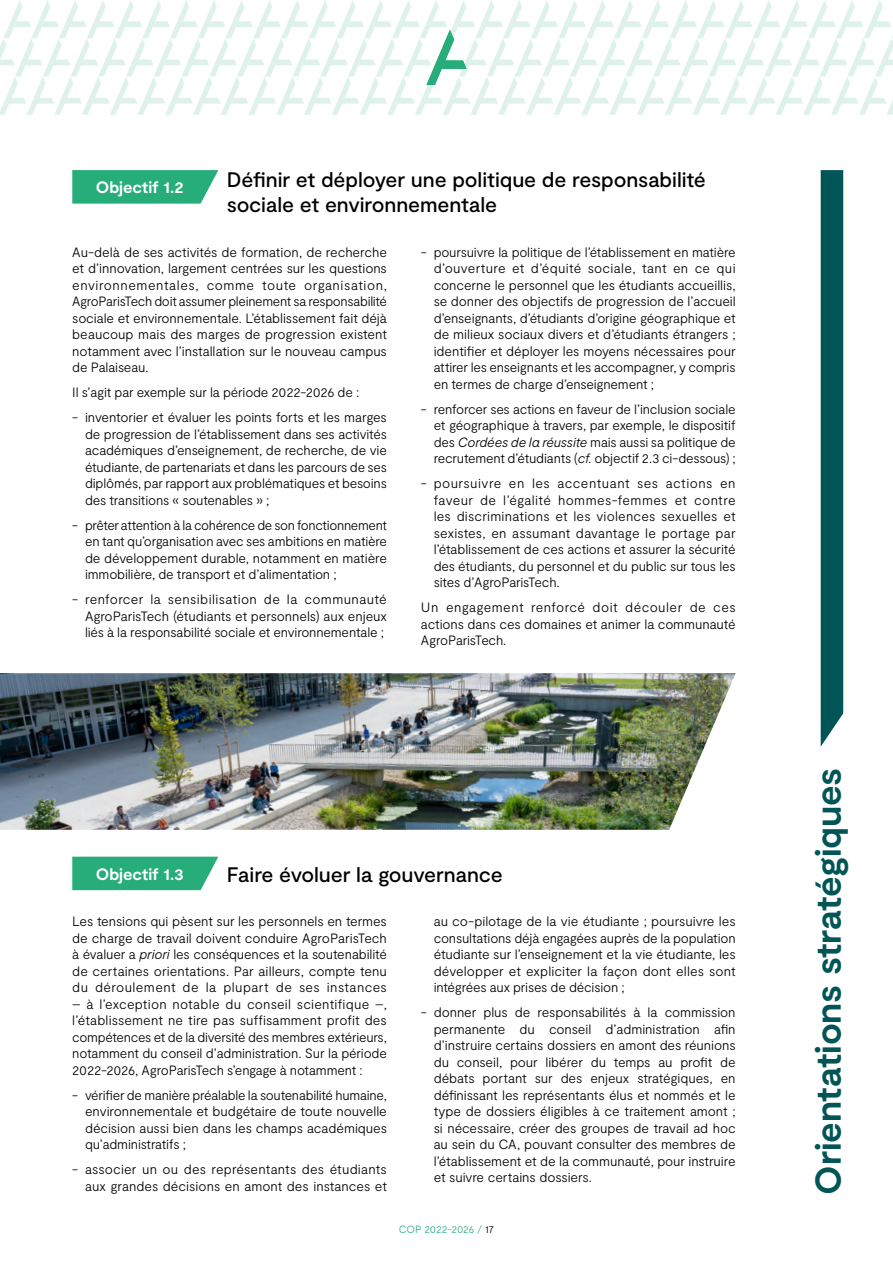
<style>
.page{position:relative;width:893px;height:1263px;background:#fff}
.page>*{position:absolute;margin:0;border:0;box-sizing:border-box;transform-origin:0 0}
.t1{font:700 36px "Moderat";letter-spacing:-.005em;color:#025556}
.t2{font:500 21px/25.2px "Moderat";letter-spacing:-.005em;color:#000}
.t3{font:700 16.5px "Moderat";letter-spacing:-.005em;color:#fff}
.t4{font:300 13.5px/16.5px "Moderat";letter-spacing:-.01em;color:#000;text-align:justify}
.t5{font:300 10.5px "Moderat";letter-spacing:-.015em;color:#27ad7a}
.s1{font-style:italic}
.s2{color:#000}
</style>
<div class="page">
<svg style="left:0;top:0;width:893px;height:115px"></svg>
<svg style="left:72px;top:170px;width:147px;height:34px;background:#38b384"></svg>
<div style="left:72px;top:857px;width:146px;height:33px;background:#27ad7a"></div>
<div style="left:821px;top:170px;width:22px;height:576px;background:#025556"></div>
<img style="left:0;top:673px;width:736px;height:157px">
<p class="t3" style="left:96px;top:178px;width:89px">Objectif 1.2</p>
<h2 class="t2" style="left:227px;top:168px;width:481px">Définir et déployer une politique de responsabilité sociale et environnementale</h2>
<p class="t4" style="left:72px;top:244px;width:316px">Au-delà de ses activités de formation, de recherche et d’innovation, largement centrées sur les questions environnementales, comme toute organisation, AgroParisTech doit assumer pleinement sa responsabilité sociale et environnementale. L’établissement fait déjà beaucoup mais des marges de progression existent notamment avec l’installation sur le nouveau campus de Palaiseau.</p>
<p class="t4" style="left:72px;top:385px;width:288px">Il s’agit par exemple sur la période 2022-2026 de :</p>
<p class="t4" style="left:85px;top:410px;width:303px;text-indent:-13px">- inventorier et évaluer les points forts et les marges de progression de l’établissement dans ses activités académiques d’enseignement, de recherche, de vie étudiante, de partenariats et dans les parcours de ses diplômés, par rapport aux problématiques et besoins des transitions « soutenables » ;</p>
<p class="t4" style="left:85px;top:517px;width:303px;text-indent:-13px">- prêter attention à la cohérence de son fonctionnement en tant qu’organisation avec ses ambitions en matière de développement durable, notamment en matière immobilière, de transport et d’alimentation ;</p>
<p class="t4" style="left:85px;top:592px;width:303px;text-indent:-13px">- renforcer la sensibilisation de la communauté AgroParisTech (étudiants et personnels) aux enjeux liés à la responsabilité sociale et environnementale ;</p>
<p class="t4" style="left:434px;top:244px;width:303px;text-indent:-13px">- poursuivre la politique de l’établissement en matière d’ouverture et d’équité sociale, tant en ce qui concerne le personnel que les étudiants accueillis, se donner des objectifs de progression de l’accueil d’enseignants, d’étudiants d’origine géographique et de milieux sociaux divers et d’étudiants étrangers ; identifier et déployer les moyens nécessaires pour attirer les enseignants et les accompagner, y compris en termes de charge d’enseignement ;</p>
<p class="t4" style="left:434px;top:401px;width:303px;text-indent:-13px">- renforcer ses actions en faveur de l’inclusion sociale et géographique à travers, par exemple, le dispositif des <span class="s1">Cordées de la réussite</span> mais aussi sa politique de recrutement d’étudiants (<span class="s1">cf.</span> objectif 2.3 ci-dessous) ;</p>
<p class="t4" style="left:434px;top:476px;width:303px;text-indent:-13px">- poursuivre en les accentuant ses actions en faveur de l’égalité hommes-femmes et contre les discriminations et les violences sexuelles et sexistes, en assumant davantage le portage par l’établissement de ces actions et assurer la sécurité des étudiants, du personnel et du public sur tous les sites d’AgroParisTech.</p>
<p class="t4" style="left:421px;top:600px;width:316px">Un engagement renforcé doit découler de ces actions dans ces domaines et animer la communauté AgroParisTech.</p>
<p class="t3" style="left:96px;top:864px;width:90px">Objectif 1.3</p>
<h2 class="t2" style="left:227px;top:862px;width:277px">Faire évoluer la gouvernance</h2>
<p class="t4" style="left:72px;top:913px;width:316px">Les tensions qui pèsent sur les personnels en termes de charge de travail doivent conduire AgroParisTech à évaluer a <span class="s1">priori</span> les conséquences et la soutenabilité de certaines orientations. Par ailleurs, compte tenu du déroulement de la plupart de ses instances</p>
<p class="t4" style="left:72px;top:996px;width:316px">– à l’exception notable du conseil scientifique –, l’établissement ne tire pas suffisamment profit des compétences et de la diversité des membres extérieurs, notamment du conseil d’administration. Sur la période 2022-2026, AgroParisTech s’engage à notamment :</p>
<p class="t4" style="left:85px;top:1087px;width:303px;text-indent:-13px">- vérifier de manière préalable la soutenabilité humaine, environnementale et budgétaire de toute nouvelle décision aussi bien dans les champs académiques qu’administratifs ;</p>
<p class="t4" style="left:72px;top:1161px;width:316px;text-align:right">- associer un ou des représentants des étudiants aux grandes décisions en amont des instances et</p>
<p class="t4" style="left:434px;top:913px;width:303px">au co-pilotage de la vie étudiante ; poursuivre les consultations déjà engagées auprès de la population étudiante sur l’enseignement et la vie étudiante, les développer et expliciter la façon dont elles sont intégrées aux prises de décision ;</p>
<p class="t4" style="left:434px;top:1004px;width:303px;text-indent:-13px">- donner plus de responsabilités à la commission permanente du conseil d’administration afin d’instruire certains dossiers en amont des réunions du conseil, pour libérer du temps au profit de débats portant sur des enjeux stratégiques, en définissant les représentants élus et nommés et le type de dossiers éligibles à ce traitement amont ; si nécessaire, créer des groupes de travail ad hoc au sein du CA, pouvant consulter des membres de l’établissement et de la communauté, pour instruire et suivre certains dossiers.</p>
<p class="t5" style="left:399px;top:1223px;width:97px">COP 2022-2026 / <span class="s2">17</span></p>
<h1 class="t1" style="left:807px;top:1195px;width:428px;rotate:-90deg">Orientations stratégiques</h1>
</div>
